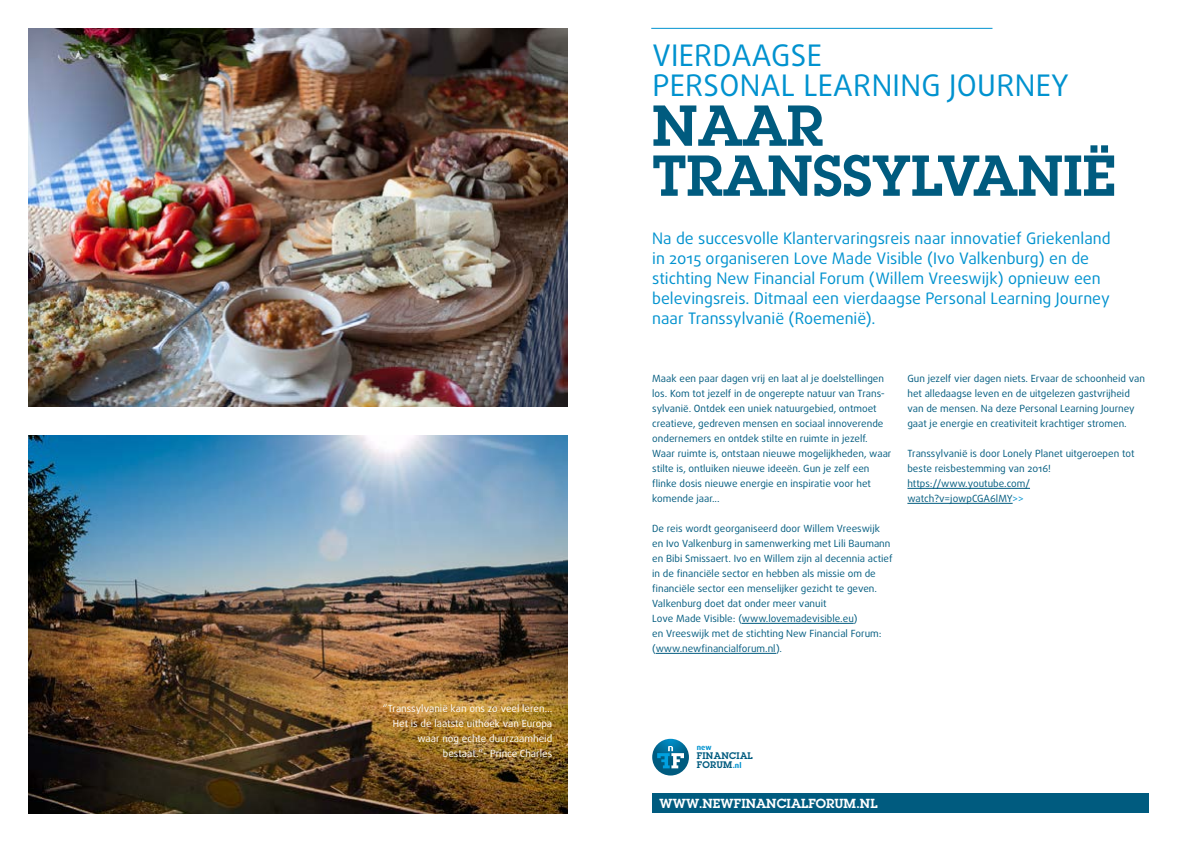
<style>
.page{position:relative;width:1191px;height:842px;background:#fff}
.page>*{position:absolute;margin:0;border:0;box-sizing:border-box;transform-origin:0 0}
.t1{font:600 56.4px/50px "Lubalin Graph Std";color:#005b7f}
.t2{font:29.7px/30px "Daxline Pro";letter-spacing:.01em;color:#0092cf}
.t3{font:15.8px/20px "Daxline Pro";color:#0092cf}
.t4{font:600 12.9px "Lubalin Graph Std";color:#fff}
.t5{font:9.9px/15px "Daxline Pro";color:#005b7f}
.t6{font:9.9px/15px "Daxline Pro";color:#fff;text-align:right}
.t7{font:600 9.4px/9.4px "Lubalin Graph Std";letter-spacing:.025em;color:#005b7f}
.t8{font:700 7.7px "Dax";color:#0092cf}
.s1{color:#0092cf}
.s2{font-family:"Dax";font-weight:700;font-size:7.7px;color:#0092cf}
</style>
<div class="page">
<hr style="left:742px;top:623px;width:111px;height:1px;background:#005b7f">
<hr style="left:655px;top:653px;width:121px;height:1px;background:#005b7f">
<hr style="left:907px;top:488px;width:123px;height:1px;background:#005b7f">
<hr style="left:907px;top:503px;width:105px;height:1px;background:#005b7f">
<hr style="left:651px;top:28px;width:341px;height:1px;background:#0092cf">
<svg style="left:652px;top:739px;width:37px;height:36px"></svg>
<svg style="left:657px;top:746px;width:27px;height:22px"></svg>
<img style="left:28px;top:28px;width:539px;height:379px">
<img style="left:28px;top:435px;width:539px;height:379px">
<div style="left:652px;top:793px;width:496px;height:20px;background:#005b7f"></div>
<p class="t6" style="left:383px;top:701px;width:171px">“Transsylvanië kan ons zo veel leren…<br>Het is de laatste uithoek van Europa waar nog echte duurzaamheid bestaat.”- Prince Charles</p>
<h2 class="t2" style="left:652px;top:40px;width:418px">VIERDAAGSE<br>PERSONAL LEARNING JOURNEY</h2>
<h1 class="t1" style="left:652px;top:100px;width:465px">NAAR<br>TRANSSYLVANIË</h1>
<p class="t3" style="left:652px;top:228px;width:460px">Na de succesvolle Klantervaringsreis naar innovatief Griekenland in 2015 organiseren Love Made Visible (Ivo Valkenburg) en de stichting New Financial Forum (Willem Vreeswijk) opnieuw een belevingsreis. Ditmaal een vierdaagse Personal Learning Journey naar Transsylvanië (Roemenië).</p>
<p class="t5" style="left:652px;top:371px;width:241px">Maak een paar dagen vrij en laat al je doelstellingen los. Kom tot jezelf in de ongerepte natuur van Trans&shy;sylvanië. Ontdek een uniek natuurgebied, ontmoet creatieve, gedreven mensen en sociaal innoverende ondernemers en ontdek stilte en ruimte in jezelf.<br>Waar ruimte is, ontstaan nieuwe mogelijkheden, waar stilte is, ontluiken nieuwe ideeën. Gun je zelf een flinke dosis nieuwe energie en inspiratie voor het komende jaar...</p>
<p class="t5" style="left:652px;top:521px;width:242px">De reis wordt georganiseerd door Willem Vreeswijk en Ivo Valkenburg in samenwerking met Lili Baumann en Bibi Smissaert. Ivo en Willem zijn al decennia actief in de financiële sector en hebben als missie om de financiële sector een menselijker gezicht te geven.<br>Valkenburg doet dat onder meer vanuit<br>Love Made Visible: (www.lovemadevisible.eu)<br>en Vreeswijk met de stichting New Financial Forum: (www.newfinancialforum.nl).</p>
<p class="t5" style="left:907px;top:371px;width:239px">Gun jezelf vier dagen niets. Ervaar de schoonheid van het alledaagse leven en de uitgelezen gastvrijheid van de mensen. Na deze Personal Learning Journey gaat je energie en creativiteit krachtiger stromen.</p>
<p class="t5" style="left:907px;top:446px;width:228px">Transsylvanië is door Lonely Planet uitgeroepen tot beste reisbestemming van 2016! https://www.youtube.com/ watch?v=jowpCGA6lMY<span class="s1">&gt;&gt;</span></p>
<p class="t8" style="left:697px;top:743px;width:16px">new</p>
<p class="t7" style="left:697px;top:751px;width:58px">FINANCIAL<br>FORUM<span class="s2">.nl</span></p>
<h3 class="t4" style="left:659px;top:795px;width:219px">WWW.NEWFINANCIALFORUM.NL</h3>
</div>
